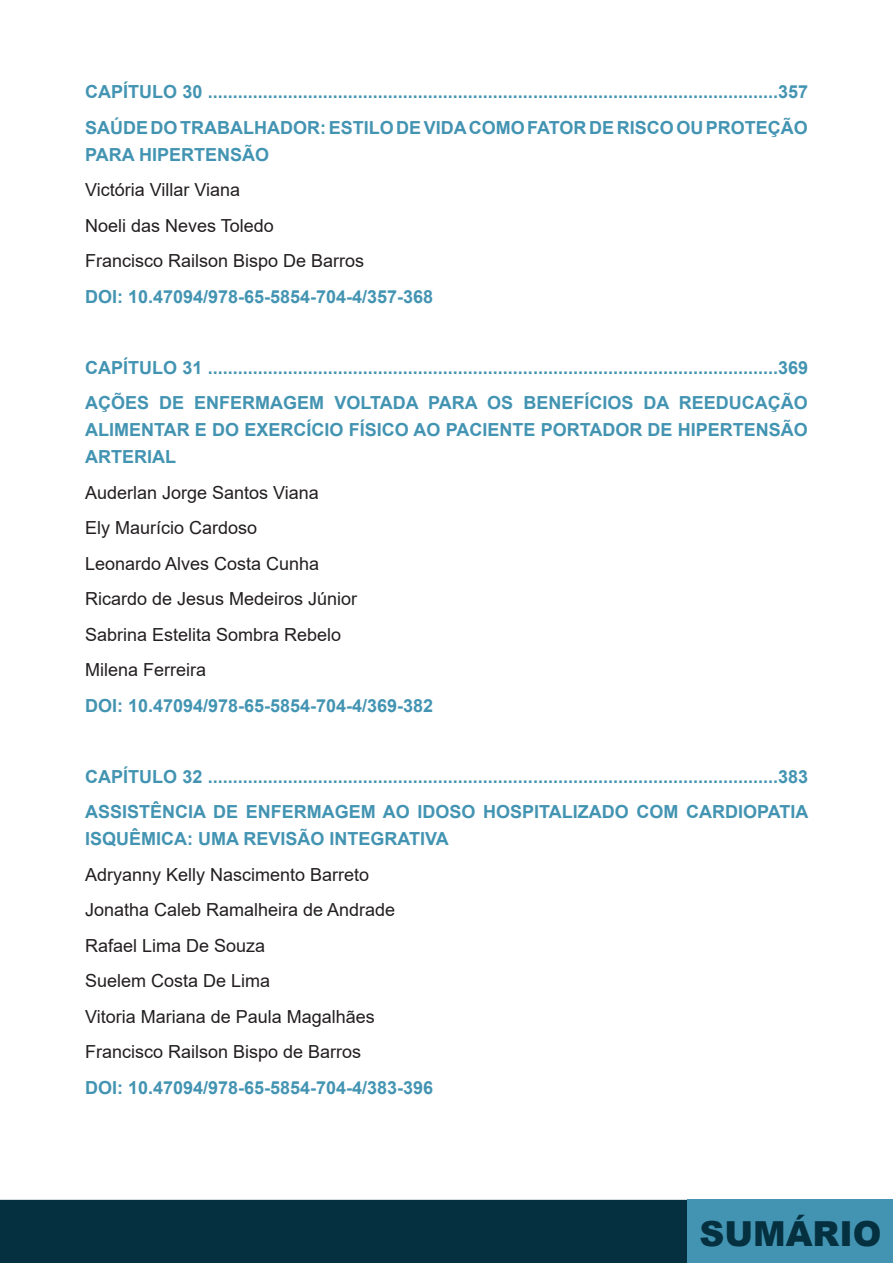
<style>
.page{position:relative;width:893px;height:1263px;background:#fff}
.page>*{position:absolute;margin:0;border:0;box-sizing:border-box;transform-origin:0 0}
.t1{font:900 34.5px "Arial";color:#05303f}
.t2{font:700 18px/27px "Arial";color:#4394b2}
.t3{font:18px "Arial";color:#231f20}
</style>
<div class="page">
<div style="left:0;top:1200px;width:812px;height:63px;background:#05303f"></div>
<div style="left:687px;top:1199px;width:206px;height:64px;background:#4394b2"></div>
<p class="t2" style="left:85px;top:79px;width:725px">CAPÍTULO 30 ..................................................................................................................357</p>
<p class="t2" style="left:85px;top:114px;width:724px">SAÚDE DO TRABALHADOR: ESTILO DE VIDA COMO FATOR DE RISCO OU PROTEÇÃO<br>PARA HIPERTENSÃO</p>
<p class="t3" style="left:85px;top:177px;width:157px">Victória Villar Viana</p>
<p class="t3" style="left:85px;top:213px;width:190px">Noeli das Neves Toledo</p>
<p class="t3" style="left:85px;top:248px;width:281px">Francisco Railson Bispo De Barros</p>
<p class="t2" style="left:85px;top:283px;width:350px">DOI: 10.47094/978-65-5854-704-4/357-368</p>
<p class="t2" style="left:85px;top:354px;width:725px">CAPÍTULO 31 ..................................................................................................................369</p>
<p class="t2" style="left:85px;top:390px;width:724px;text-align:justify">AÇÕES DE ENFERMAGEM VOLTADA PARA OS BENEFÍCIOS DA REEDUCAÇÃO ALIMENTAR E DO EXERCÍCIO FÍSICO AO PACIENTE PORTADOR DE HIPERTENSÃO ARTERIAL</p>
<p class="t3" style="left:85px;top:480px;width:235px">Auderlan Jorge Santos Viana</p>
<p class="t3" style="left:85px;top:515px;width:174px">Ely Maurício Cardoso</p>
<p class="t3" style="left:85px;top:551px;width:236px">Leonardo Alves Costa Cunha</p>
<p class="t3" style="left:85px;top:586px;width:274px">Ricardo de Jesus Medeiros Júnior</p>
<p class="t3" style="left:85px;top:622px;width:258px">Sabrina Estelita Sombra Rebelo</p>
<p class="t3" style="left:85px;top:657px;width:123px">Milena Ferreira</p>
<p class="t2" style="left:85px;top:692px;width:350px">DOI: 10.47094/978-65-5854-704-4/369-382</p>
<p class="t2" style="left:85px;top:763px;width:725px">CAPÍTULO 32 ..................................................................................................................383</p>
<p class="t2" style="left:85px;top:799px;width:725px">ASSISTÊNCIA DE ENFERMAGEM AO IDOSO HOSPITALIZADO COM CARDIOPATIA<br>ISQUÊMICA: UMA REVISÃO INTEGRATIVA</p>
<p class="t3" style="left:85px;top:862px;width:286px">Adryanny Kelly Nascimento Barreto</p>
<p class="t3" style="left:85px;top:898px;width:312px">Jonatha Caleb Ramalheira de Andrade</p>
<p class="t3" style="left:85px;top:933px;width:182px">Rafael Lima De Souza</p>
<p class="t3" style="left:85px;top:969px;width:187px">Suelem Costa De Lima</p>
<p class="t3" style="left:85px;top:1004px;width:291px">Vitoria Mariana de Paula Magalhães</p>
<p class="t3" style="left:85px;top:1040px;width:278px">Francisco Railson Bispo de Barros</p>
<p class="t2" style="left:85px;top:1074px;width:350px">DOI: 10.47094/978-65-5854-704-4/383-396</p>
<h1 class="t1" style="left:700px;top:1209px;width:184px">SUMÁRIO</h1>
</div>
